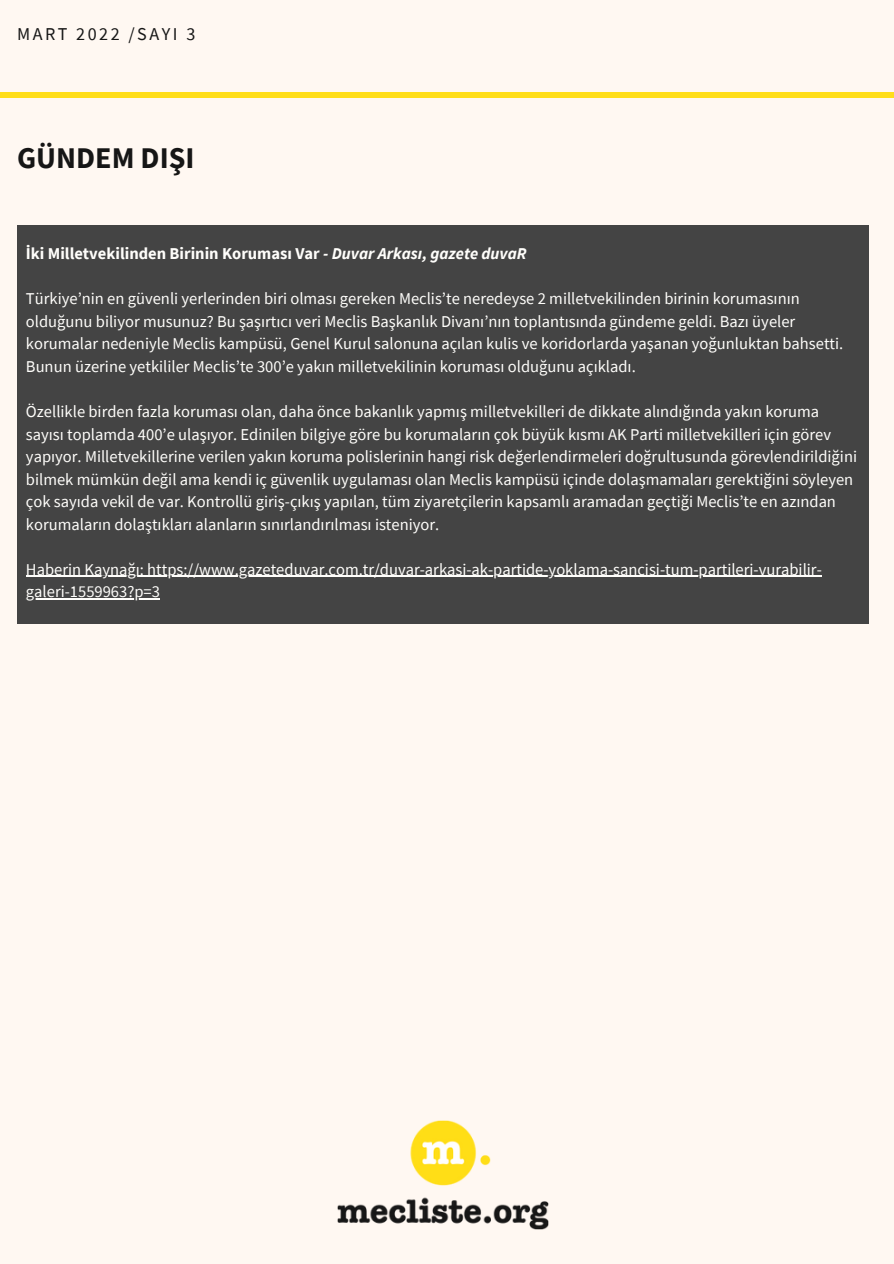
<style>
.page{position:relative;width:894px;height:1264px;background:#fff}
.page>*{position:absolute;margin:0;border:0;box-sizing:border-box;transform-origin:0 0}
.t1{font:700 30px "Source Sans Pro";color:#161616}
.t2{font:18px "Source Sans Pro";letter-spacing:.14em;color:#161616}
.t3{font:16.5px/22.5px "Source Sans Pro";color:#fffefb}
.t4{font:700 16.5px "Source Sans Pro";color:#fffefb}
.s1{font-style:italic}
</style>
<div class="page">
<div style="left:0;top:0;width:893px;height:1263px;background:#fff8f2"></div>
<div style="left:0;top:92px;width:893px;height:5px;background:#ffde1a"></div>
<div style="left:17px;top:225px;width:851px;height:399px;background:#444"></div>
<hr style="left:26px;top:576px;width:795px;height:1px;background:#fffefb">
<hr style="left:26px;top:598px;width:134px;height:1px;background:#fffefb">
<img style="left:338px;top:1120px;width:210px;height:109px">
<p class="t2" style="left:17px;top:22px;width:180px">MART 2022 /SAYI 3</p>
<p class="t1" style="left:17px;top:138px;width:179px">GÜNDEM DIŞI</p>
<p class="t4" style="left:26px;top:243px;width:502px">İki Milletvekilinden Birinin Koruması Var <span class="s1">- Duvar Arkası, gazete duvaR</span></p>
<p class="t3" style="left:26px;top:287px;width:818px">Türkiye’nin en güvenli yerlerinden biri olması gereken Meclis’te neredeyse 2 milletvekilinden birinin korumasının olduğunu biliyor musunuz? Bu şaşırtıcı veri Meclis Başkanlık Divanı’nın toplantısında gündeme geldi. Bazı üyeler korumalar nedeniyle Meclis kampüsü, Genel Kurul salonuna açılan kulis ve koridorlarda yaşanan yoğunluktan bahsetti.<br>Bunun üzerine yetkililer Meclis’te 300’e yakın milletvekilinin koruması olduğunu açıkladı.</p>
<p class="t3" style="left:26px;top:400px;width:830px">Özellikle birden fazla koruması olan, daha önce bakanlık yapmış milletvekilleri de dikkate alındığında yakın koruma sayısı toplamda 400’e ulaşıyor. Edinilen bilgiye göre bu korumaların çok büyük kısmı AK Parti milletvekilleri için görev yapıyor. Milletvekillerine verilen yakın koruma polislerinin hangi risk değerlendirmeleri doğrultusunda görevlendirildiğini bilmek mümkün değil ama kendi iç güvenlik uygulaması olan Meclis kampüsü içinde dolaşmamaları gerektiğini söyleyen çok sayıda vekil de var. Kontrollü giriş-çıkış yapılan, tüm ziyaretçilerin kapsamlı aramadan geçtiği Meclis’te en azından korumaların dolaştıkları alanların sınırlandırılması isteniyor.</p>
<p class="t3" style="left:26px;top:557px;width:797px">Haberin Kaynağı: https://www.gazeteduvar.com.tr/duvar-arkasi-ak-partide-yoklama-sancisi-tum-partileri-vurabilir&shy;galeri-1559963?p=3</p>
</div>
